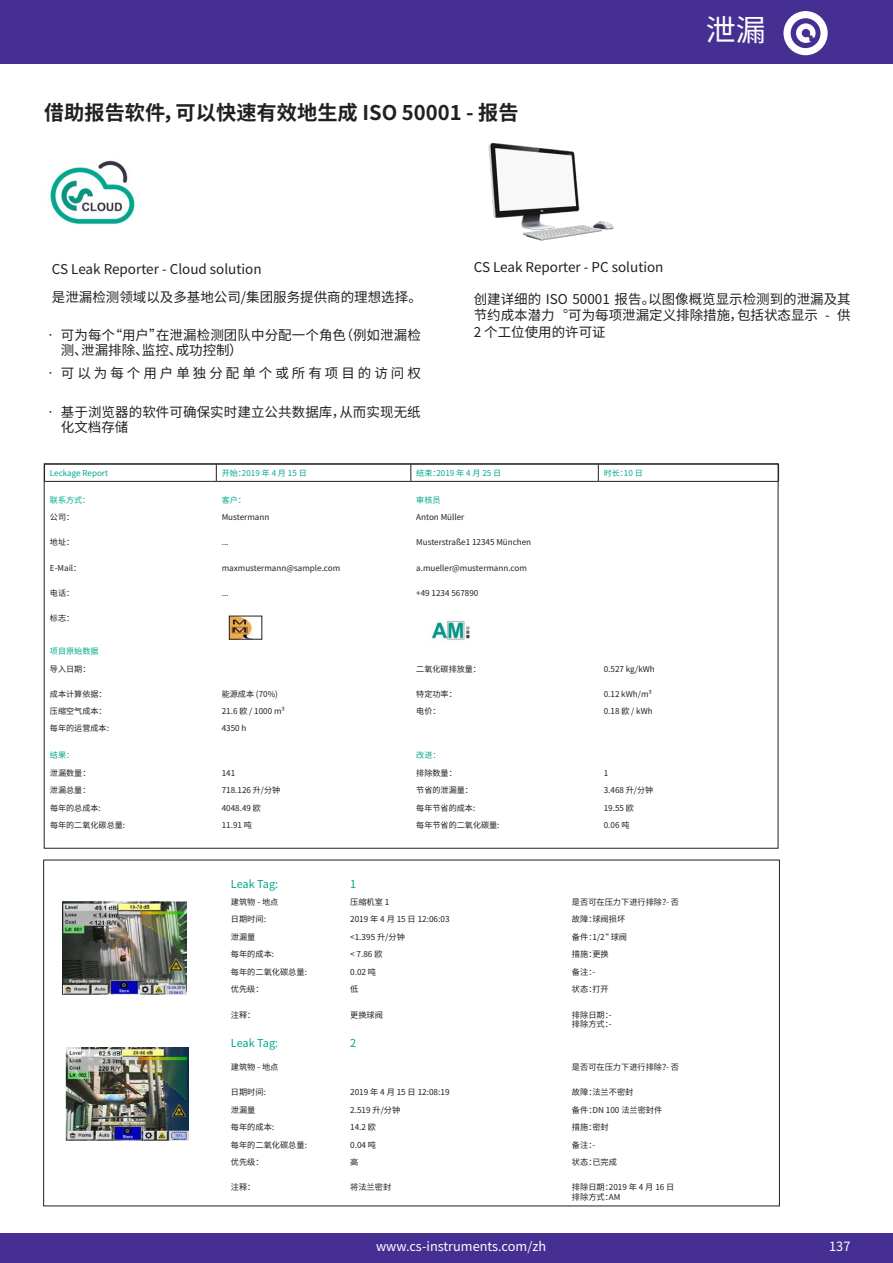
<style>
.page{position:relative;width:893px;height:1263px;background:#fff}
.page>*{position:absolute;margin:0;border:0;box-sizing:border-box;transform-origin:0 0}
.t1{font:30px "Noto Sans CJ Ksc";color:#fff}
.t2{font:700 20.25px "Noto Sans CJ Ksc";color:#231f20}
.t3{font:13.5px/15px "Noto Sans CJ Ksc";color:#231f20}
.t4{font:13.5px "Noto Sans CJ Ksc";letter-spacing:.22em;color:#231f20}
.t5{font:12.75px "Noto Sans CJ Ksc";color:#fff}
.t6{font:10.95px "Noto Sans CJ Ksc";letter-spacing:-.015em;color:#00a88e}
.t7{font:8.25px/9.9px "Noto Sans CJ Ksc";color:#231f20}
.t8{font:8.1px "Noto Sans CJ Ksc";color:#231f20}
.t9{font:8.1px "Noto Sans CJ Ksc";color:#00a88e}
.t10{font:8.1px "Noto Sans CJ Ksc";color:#00a78f}
</style>
<div class="page">
<div style="left:0;top:0;width:893px;height:64px;background:#452f92"></div>
<div style="left:0;top:1233px;width:893px;height:30px;background:#452f92"></div>
<svg style="left:783px;top:11px;width:45px;height:44px"></svg>
<svg style="left:216px;top:466px;width:1px;height:15px"></svg>
<svg style="left:411px;top:466px;width:1px;height:15px"></svg>
<svg style="left:598px;top:466px;width:1px;height:15px"></svg>
<svg style="left:778px;top:464px;width:1px;height:17px"></svg>
<hr style="left:44px;top:481px;width:172px;height:1px;background:#231f20">
<hr style="left:216px;top:481px;width:195px;height:1px;background:#231f20">
<hr style="left:411px;top:481px;width:187px;height:1px;background:#231f20">
<hr style="left:598px;top:481px;width:181px;height:1px;background:#231f20">
<img style="left:231px;top:618px;width:21px;height:19px">
<img style="left:63px;top:900px;width:123px;height:94px">
<img style="left:431px;top:620px;width:39px;height:22px">
<img style="left:65px;top:1048px;width:124px;height:92px">
<img style="left:50px;top:160px;width:85px;height:65px">
<img style="left:488px;top:142px;width:126px;height:99px">
<h2 class="t2" style="left:44px;top:101px;width:476px">借助报告软件，可以快速有效地生成 ISO 50001 - 报告</h2>
<h1 class="t1" style="left:706px;top:14px;width:61px">泄漏</h1>
<h3 class="t3" style="left:52px;top:255px;width:371px;line-height:28.5px">CS Leak Reporter - Cloud solution<br>是泄漏检测领域以及多基地公司/集团服务提供商的理想选择。</h3>
<h3 class="t3" style="left:61px;top:328px;width:361px;text-indent:-17px">• 可为每个“用户”在泄漏检测团队中分配一个角色（例如泄漏检测、泄漏排除、监控、成功控制）</h3>
<h3 class="t4" style="left:44px;top:366px;width:378px">• 可以为每个用户单独分配单个或所有项目的访问权</h3>
<h3 class="t3" style="left:61px;top:405px;width:361px;text-indent:-17px">• 基于浏览器的软件可确保实时建立公共数据库，从而实现无纸化文档存储</h3>
<h3 class="t3" style="left:474px;top:260px;width:191px">CS Leak Reporter - PC solution</h3>
<h3 class="t3" style="left:474px;top:291px;width:379px;line-height:16.2px;text-align:justify">创建详细的 ISO 50001 报告。以图像概览显示检测到的泄漏及其节约成本潜力。可为每项泄漏定义排除措施，包括状态显示 - 供2 个工位使用的许可证</h3>
<p class="t10" style="left:50px;top:468px;width:60px">Leckage Report</p>
<p class="t9" style="left:222px;top:468px;width:87px">开始：2019 年 4 月 15 日</p>
<p class="t9" style="left:416px;top:468px;width:87px">结束：2019 年 4 月 25 日</p>
<p class="t9" style="left:604px;top:468px;width:41px">时长：10 日</p>
<p class="t9" style="left:50px;top:496px;width:42px">联系方式：</p>
<p class="t9" style="left:222px;top:496px;width:26px">客户：</p>
<p class="t9" style="left:416px;top:496px;width:26px">审核员</p>
<p class="t8" style="left:50px;top:513px;width:26px">公司：</p>
<p class="t8" style="left:222px;top:513px;width:49px">Mustermann</p>
<p class="t8" style="left:416px;top:513px;width:50px">Anton Müller</p>
<p class="t8" style="left:50px;top:538px;width:26px">地址：</p>
<p class="t8" style="left:222px;top:538px;width:8px">...</p>
<p class="t8" style="left:416px;top:538px;width:116px">Musterstraße1 12345 München</p>
<p class="t8" style="left:50px;top:563px;width:33px">E-Mail：</p>
<p class="t8" style="left:222px;top:563px;width:120px">maxmustermann@sample.com</p>
<p class="t8" style="left:416px;top:563px;width:112px">a.mueller@mustermann.com</p>
<p class="t8" style="left:50px;top:588px;width:26px">电话：</p>
<p class="t8" style="left:222px;top:588px;width:8px">...</p>
<p class="t8" style="left:416px;top:588px;width:64px">+49 1234 567890</p>
<p class="t8" style="left:50px;top:613px;width:26px">标志：</p>
<p class="t9" style="left:50px;top:646px;width:50px">项目原始数据</p>
<p class="t8" style="left:50px;top:664px;width:42px">导入日期：</p>
<p class="t8" style="left:416px;top:664px;width:66px">二氧化碳排放量：</p>
<p class="t8" style="left:604px;top:664px;width:53px">0.527 kg/kWh</p>
<p class="t8" style="left:50px;top:689px;width:58px">成本计算依据：</p>
<p class="t8" style="left:222px;top:689px;width:58px">能源成本 (70%)</p>
<p class="t8" style="left:416px;top:689px;width:42px">特定功率：</p>
<p class="t8" style="left:604px;top:689px;width:50px">0.12 kWh/m³</p>
<p class="t8" style="left:50px;top:706px;width:58px">压缩空气成本：</p>
<p class="t8" style="left:222px;top:706px;width:65px">21.6 欧 / 1000 m³</p>
<p class="t8" style="left:416px;top:706px;width:26px">电价：</p>
<p class="t8" style="left:604px;top:706px;width:50px">0.18 欧 / kWh</p>
<p class="t8" style="left:50px;top:724px;width:60px">每年的运营成本:</p>
<p class="t8" style="left:222px;top:724px;width:26px">4350 h</p>
<p class="t9" style="left:50px;top:751px;width:26px">结果：</p>
<p class="t9" style="left:416px;top:751px;width:26px">改进：</p>
<p class="t8" style="left:50px;top:769px;width:42px">泄漏数量：</p>
<p class="t8" style="left:222px;top:769px;width:15px">141</p>
<p class="t8" style="left:416px;top:769px;width:42px">排除数量：</p>
<p class="t8" style="left:604px;top:769px;width:6px">1</p>
<p class="t8" style="left:50px;top:786px;width:42px">泄漏总量：</p>
<p class="t8" style="left:222px;top:786px;width:60px">718.126 升/分钟</p>
<p class="t8" style="left:416px;top:786px;width:58px">节省的泄漏量：</p>
<p class="t8" style="left:604px;top:786px;width:51px">3.468 升/分钟</p>
<p class="t8" style="left:50px;top:803px;width:52px">每年的总成本:</p>
<p class="t8" style="left:222px;top:803px;width:41px">4048.49 欧</p>
<p class="t8" style="left:416px;top:803px;width:60px">每年节省的成本:</p>
<p class="t8" style="left:604px;top:803px;width:32px">19.55 欧</p>
<p class="t8" style="left:50px;top:821px;width:77px">每年的二氧化碳总量:</p>
<p class="t8" style="left:222px;top:821px;width:32px">11.91 吨</p>
<p class="t8" style="left:416px;top:821px;width:85px">每年节省的二氧化碳量:</p>
<p class="t8" style="left:604px;top:821px;width:27px">0.06 吨</p>
<h3 class="t6" style="left:231px;top:877px;width:49px">Leak Tag:</h3>
<h3 class="t6" style="left:350px;top:877px;width:8px">1</h3>
<p class="t7" style="left:231px;top:897px;width:49px">建筑物 - 地点</p>
<p class="t7" style="left:350px;top:897px;width:41px">压缩机室 1</p>
<p class="t7" style="left:572px;top:897px;width:109px">是否可在压力下进行排除？- 否</p>
<p class="t7" style="left:231px;top:915px;width:37px">日期时间:</p>
<p class="t7" style="left:350px;top:915px;width:101px">2019 年 4 月 15 日 12:06:03</p>
<p class="t7" style="left:572px;top:915px;width:55px">故障：球阀损坏</p>
<p class="t7" style="left:231px;top:932px;width:26px">泄漏量</p>
<p class="t7" style="left:350px;top:932px;width:56px">&lt;1.395 升/分钟</p>
<p class="t7" style="left:572px;top:932px;width:57px">备件：1/2“ 球阀</p>
<p class="t7" style="left:231px;top:949px;width:45px">每年的成本:</p>
<p class="t7" style="left:350px;top:949px;width:34px">&lt; 7.86 欧</p>
<p class="t7" style="left:572px;top:949px;width:38px">措施：更换</p>
<p class="t7" style="left:231px;top:967px;width:78px">每年的二氧化碳总量:</p>
<p class="t7" style="left:350px;top:967px;width:27px">0.02 吨</p>
<p class="t7" style="left:572px;top:967px;width:26px">备注：-</p>
<p class="t7" style="left:231px;top:984px;width:34px">优先级：</p>
<p class="t7" style="left:350px;top:984px;width:10px">低</p>
<p class="t7" style="left:572px;top:984px;width:38px">状态：打开</p>
<p class="t7" style="left:231px;top:1010px;width:26px">注释：</p>
<p class="t7" style="left:350px;top:1010px;width:34px">更换球阀</p>
<p class="t7" style="left:572px;top:1010px;width:42px">排除日期：-排除方式：-</p>
<h3 class="t6" style="left:231px;top:1037px;width:49px">Leak Tag:</h3>
<h3 class="t6" style="left:350px;top:1037px;width:8px">2</h3>
<p class="t7" style="left:231px;top:1062px;width:49px">建筑物 - 地点</p>
<p class="t7" style="left:572px;top:1062px;width:109px">是否可在压力下进行排除？- 否</p>
<p class="t7" style="left:231px;top:1087px;width:37px">日期时间:</p>
<p class="t7" style="left:350px;top:1087px;width:101px">2019 年 4 月 15 日 12:08:19</p>
<p class="t7" style="left:572px;top:1087px;width:63px">故障：法兰不密封</p>
<p class="t7" style="left:231px;top:1105px;width:26px">泄漏量</p>
<p class="t7" style="left:350px;top:1105px;width:52px">2.519 升/分钟</p>
<p class="t7" style="left:572px;top:1105px;width:92px">备件：DN 100 法兰密封件</p>
<p class="t7" style="left:231px;top:1122px;width:45px">每年的成本:</p>
<p class="t7" style="left:350px;top:1122px;width:27px">14.2 欧</p>
<p class="t7" style="left:572px;top:1122px;width:38px">措施：密封</p>
<p class="t7" style="left:231px;top:1140px;width:78px">每年的二氧化碳总量:</p>
<p class="t7" style="left:350px;top:1140px;width:27px">0.04 吨</p>
<p class="t7" style="left:572px;top:1140px;width:26px">备注：-</p>
<p class="t7" style="left:231px;top:1157px;width:34px">优先级：</p>
<p class="t7" style="left:350px;top:1157px;width:10px">高</p>
<p class="t7" style="left:572px;top:1157px;width:47px">状态：已完成</p>
<p class="t7" style="left:231px;top:1183px;width:26px">注释：</p>
<p class="t7" style="left:350px;top:1183px;width:42px">将法兰密封</p>
<p class="t7" style="left:572px;top:1183px;width:104px">排除日期：2019 年 4 月 16 日排除方式：AM</p>
<h3 class="t5" style="left:376px;top:1239px;width:172px">www.cs-instruments.com/zh</h3>
<h3 class="t5" style="left:829px;top:1239px;width:23px">137</h3>
</div>
